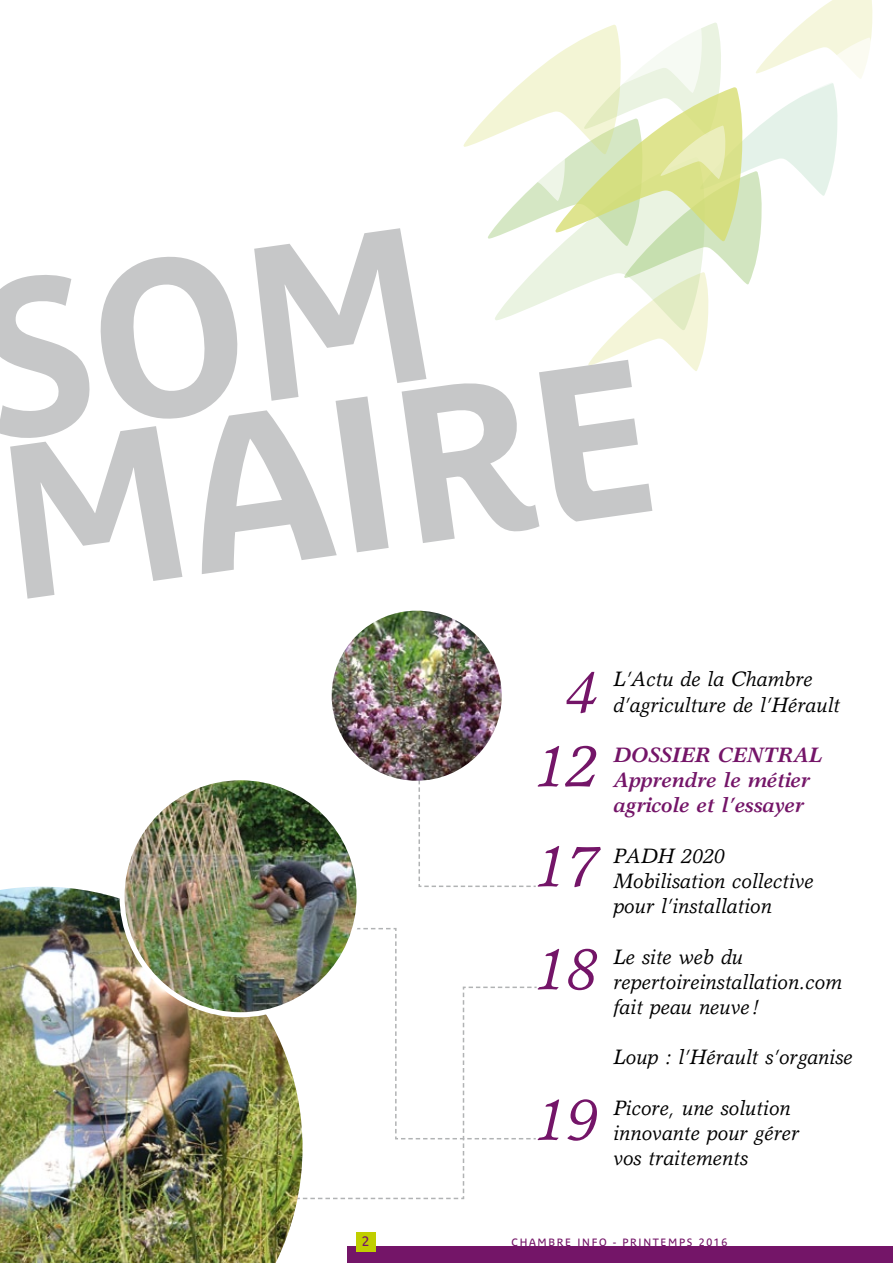
<style>
.page{position:relative;width:893px;height:1263px;background:#fff}
.page>*{position:absolute;margin:0;border:0;box-sizing:border-box;transform-origin:0 0}
.t1{font:700 216.6px/162px "Parisine Plus Ptf";color:#c6c7c8;scale:.95 1}
.t2{font:italic 60.9px/102.9px "Garth Graphic";color:#741568}
.t3{font:italic 21px/25.2px "Garth Graphic";color:#000}
.t4{font:italic 700 21px/25.2px "Garth Graphic";letter-spacing:-.01em;color:#741568}
.t5{font:13.5px "Parisine Plus Ptf";color:#741568}
.t6{font:10.5px "Parisine Plus Ptf";letter-spacing:.16em;color:#741568}
</style>
<div class="page">
<div style="left:347px;top:1246px;width:546px;height:17px;background:#741568"></div>
<div style="left:356px;top:1232px;width:20px;height:19px;background:#c0ce00"></div>
<svg style="left:463px;top:0;width:410px;height:371px"></svg>
<svg style="left:336px;top:716px;width:200px;height:171px"></svg>
<svg style="left:303px;top:1140px;width:162px;height:59px"></svg>
<svg style="left:357px;top:928px;width:180px;height:212px"></svg>
<img style="left:332px;top:611px;width:170px;height:170px;border-radius:85px">
<img style="left:0;top:887px;width:303px;height:376px">
<img style="left:122px;top:778px;width:237px;height:237px;border-radius:118px">
<div style="left:120px;top:775px;width:242px;height:242px;border:5px solid #fff;border-radius:50%"></div>
<h1 class="t1" style="left:-36px;top:265px;width:695px;rotate:-8deg">SOM<br>MAIRE</h1>
<h2 class="t2" style="left:566px;top:640px;width:33px">4</h2>
<h2 class="t2" style="left:534px;top:714px;width:65px">12</h2>
<h2 class="t2" style="left:534px;top:814px;width:65px">17<br>18</h2>
<h2 class="t2" style="left:534px;top:1067px;width:65px">19</h2>
<p class="t3" style="left:613px;top:666px;width:228px">L’Actu de la Chambre d’agriculture de l’Hérault</p>
<p class="t4" style="left:613px;top:742px;width:211px">DOSSIER CENTRAL<br>Apprendre le métier agricole et l’essayer</p>
<p class="t3" style="left:613px;top:843px;width:202px">PADH 2020<br>Mobilisation collective pour l’installation</p>
<p class="t3" style="left:613px;top:944px;width:230px">Le site web du repertoireinstallation.com fait peau neuve !</p>
<p class="t3" style="left:613px;top:1044px;width:241px">Loup : l’Hérault s’organise</p>
<p class="t3" style="left:613px;top:1095px;width:187px">Picore, une solution innovante pour gérer vos traitements</p>
<p class="t5" style="left:362px;top:1231px;width:9px">2</p>
<p class="t6" style="left:511px;top:1234px;width:217px">CHAMBRE INFO - PRINTEMPS 2016</p>
</div>
